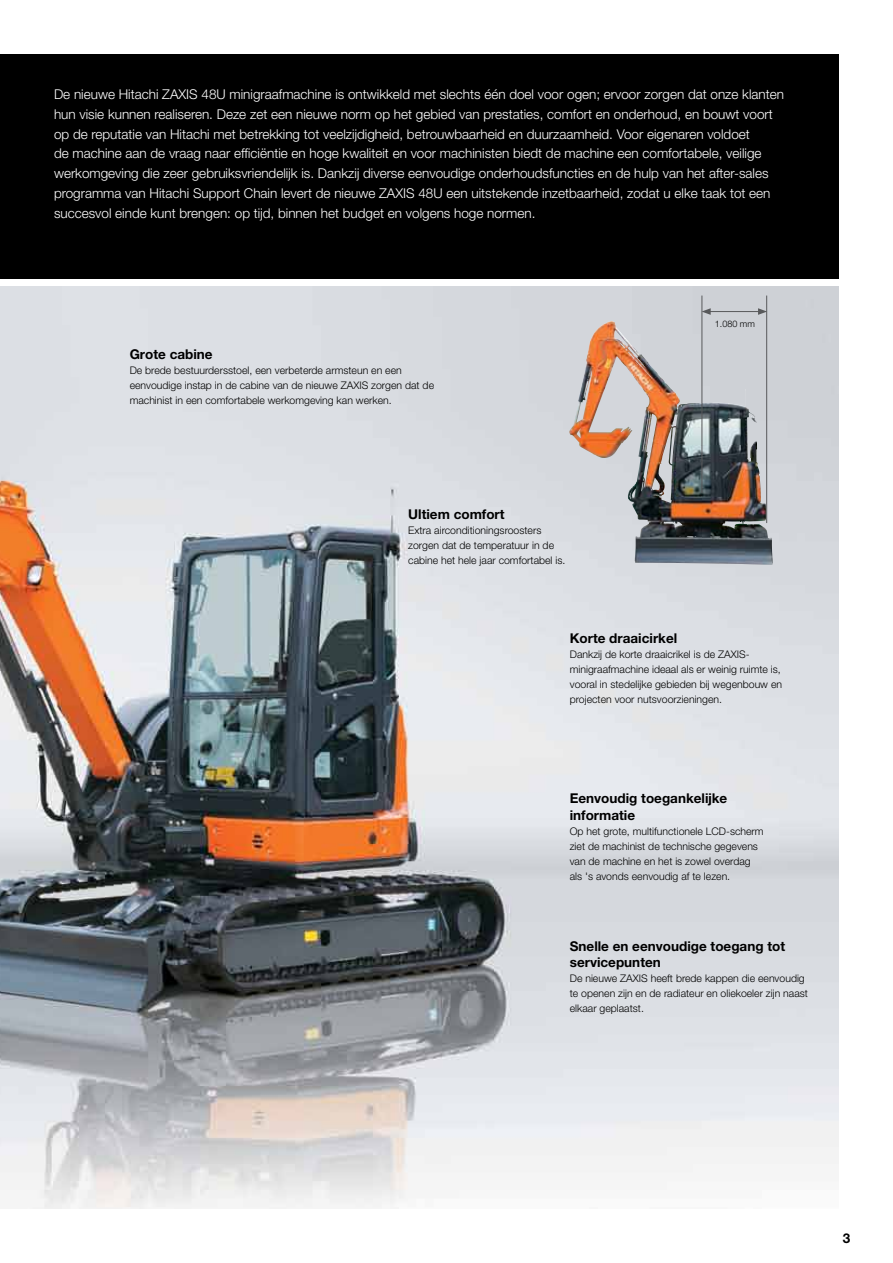
<style>
.page{position:relative;width:893px;height:1263px;background:#fff}
.page>*{position:absolute;margin:0;border:0;box-sizing:border-box;transform-origin:0 0}
.t1{font:300 13.5px/19.8px "Helvetica Neue LT Pro";color:#fff}
.t2{font:700 13.5px/16.5px "Helvetica Neue LT Pro";color:#000}
.t3{font:300 10.5px/15px "Helvetica Neue LT Pro";color:#000}
.t4{font:300 9px "Helvetica Neue LT Pro";color:#000}
</style>
<div class="page">
<img style="left:0;top:286px;width:839px;height:923px">
<img style="left:569px;top:323px;width:81px;height:197px">
<hr style="left:766px;top:296px;width:1px;height:227px;background:#58595b">
<hr style="left:702px;top:296px;width:1px;height:197px;background:#58595b">
<hr style="left:708px;top:311px;width:52px;height:1px;background:#58595b">
<svg style="left:758px;top:308px;width:9px;height:7px"></svg>
<svg style="left:702px;top:308px;width:9px;height:7px"></svg>
<div style="left:0;top:54px;width:839px;height:224px;background:#000"></div>
<p class="t1" style="left:54px;top:84px;width:731px">De nieuwe Hitachi ZAXIS 48U minigraafmachine is ontwikkeld met slechts één doel voor ogen; ervoor zorgen dat onze klanten hun visie kunnen realiseren. Deze zet een nieuwe norm op het gebied van prestaties, comfort en onderhoud, en bouwt voort op de reputatie van Hitachi met betrekking tot veelzijdigheid, betrouwbaarheid en duurzaamheid. Voor eigenaren voldoet<br>de machine aan de vraag naar efficiëntie en hoge kwaliteit en voor machinisten biedt de machine een comfortabele, veilige werkomgeving die zeer gebruiksvriendelijk is. Dankzij diverse eenvoudige onderhoudsfuncties en de hulp van het after-sales programma van Hitachi Support Chain levert de nieuwe ZAXIS 48U een uitstekende inzetbaarheid, zodat u elke taak tot een succesvol einde kunt brengen: op tijd, binnen het budget en volgens hoge normen.</p>
<p class="t2" style="left:130px;top:346px;width:84px">Grote cabine</p>
<p class="t3" style="left:130px;top:363px;width:306px">De brede bestuurdersstoel, een verbeterde armsteun en een eenvoudige instap in de cabine van de nieuwe ZAXIS zorgen dat de machinist in een comfortabele werkomgeving kan werken.</p>
<p class="t2" style="left:408px;top:505px;width:98px">Ultiem comfort</p>
<p class="t3" style="left:408px;top:522px;width:159px">Extra airconditioningsroosters zorgen dat de temperatuur in de cabine het hele jaar comfortabel is.</p>
<p class="t4" style="left:715px;top:319px;width:42px">1.080 mm</p>
<p class="t2" style="left:570px;top:630px;width:109px">Korte draaicirkel</p>
<p class="t3" style="left:570px;top:647px;width:214px">Dankzij de korte draaicrikel is de ZAXIS&shy;minigraafmachine ideaal als er weinig ruimte is, vooral in stedelijke gebieden bij wegenbouw en projecten voor nutsvoorzieningen.</p>
<p class="t2" style="left:570px;top:790px;width:159px">Eenvoudig toegankelijke informatie</p>
<p class="t3" style="left:570px;top:823px;width:195px">Op het grote, multifunctionele LCD-scherm ziet de machinist de technische gegevens van de machine en het is zowel overdag als 's avonds eenvoudig af te lezen.</p>
<p class="t2" style="left:570px;top:937px;width:217px">Snelle en eenvoudige toegang tot servicepunten</p>
<p class="t3" style="left:570px;top:970px;width:240px">De nieuwe ZAXIS heeft brede kappen die eenvoudig te openen zijn en de radiateur en oliekoeler zijn naast elkaar geplaatst.</p>
<p class="t2" style="left:843px;top:1229px;width:9px">3</p>
</div>
